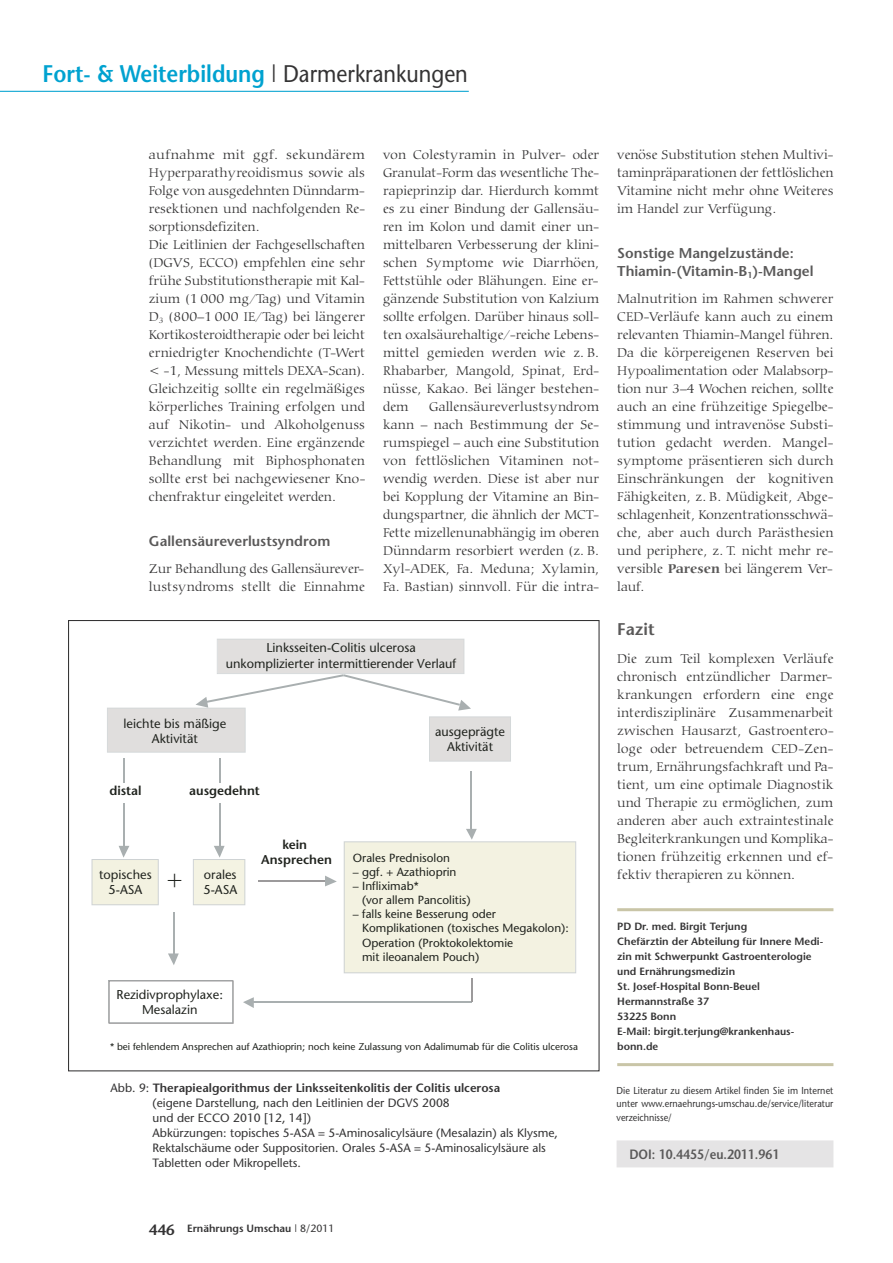
<style>
.page{position:relative;width:893px;height:1263px;background:#fff}
.page>*{position:absolute;margin:0;border:0;box-sizing:border-box;transform-origin:0 0}
.t1{font:25.65px "Times New Roman";color:#20231e}
.t2{font:600 24px "Stone Sans";color:#00a2d0;scale:.9 1}
.t3{font:600 16.95px "Stone Sans";color:#5a5959}
.t4{font:600 14.25px/18px "Stone Sans";color:#5a5959}
.t5{font:300 13.5px/18px "Carmina BT";letter-spacing:.005em;color:#343334;text-align:justify}
.t6{font:600 13.5px "Stone Sans";color:#5a5959;scale:.9 1}
.t7{font:12.75px/15.3px "Stone Sans";color:#20231e;text-align:center}
.t8{font:600 12.75px/15.3px "Stone Sans";color:#20231e;text-align:center}
.t9{font:12px/15px "Stone Sans";color:#343334}
.t10{font:11.85px/14.1px "Stone Sans";color:#20231e}
.t11{font:600 10.5px/15px "Stone Sans";color:#343334}
.t12{font:10.05px/13.5px "Stone Sans";letter-spacing:.005em;color:#343334;text-align:justify;scale:.9 1}
.t13{font:9.9px "Stone Sans";color:#20231e}
.s1{font-weight:400;color:#343334}
.s2{font-weight:600}
.s3{font-weight:700;color:#5a5959}
.s4{font-size:15px}
.s5{font-weight:400}
</style>
<div class="page">
<hr style="left:0;top:91px;width:469px;height:1px;background:#00a2d0">
<hr style="left:617px;top:908px;width:216px;height:3px;background:#c9c5a7">
<hr style="left:617px;top:1063px;width:216px;height:3px;background:#c9c5a7">
<svg style="left:107px;top:639px;width:404px;height:123px"></svg>
<hr style="left:123px;top:803px;width:2px;height:44px;background:#a9afb0">
<svg style="left:92px;top:846px;width:67px;height:59px"></svg>
<hr style="left:219px;top:803px;width:2px;height:44px;background:#a9afb0">
<svg style="left:193px;top:846px;width:52px;height:59px"></svg>
<hr style="left:123px;top:758px;width:2px;height:25px;background:#a9afb0">
<hr style="left:219px;top:758px;width:2px;height:25px;background:#a9afb0">
<hr style="left:258px;top:879px;width:68px;height:2px;background:#9c9a9b">
<svg style="left:325px;top:875px;width:12px;height:11px"></svg>
<hr style="left:470px;top:771px;width:2px;height:63px;background:#a9afb0">
<svg style="left:344px;top:829px;width:232px;height:144px;background:#f2f1e2"></svg>
<hr style="left:173px;top:912px;width:2px;height:42px;background:#a9afb0">
<svg style="left:168px;top:953px;width:11px;height:12px"></svg>
<hr style="left:252px;top:1001px;width:220px;height:2px;background:#a9afb0">
<svg style="left:243px;top:997px;width:11px;height:11px"></svg>
<svg style="left:108px;top:980px;width:126px;height:44px"></svg>
<hr style="left:471px;top:978px;width:2px;height:24px;background:#9c9a9b">
<div style="left:617px;top:1140px;width:216px;height:27px;background:#e5e4e5"></div>
<h2 class="t2" style="left:43px;top:65px;width:474px">Fort- &amp; Weiterbildung <span class="s1">| Darmerkrankungen</span></h2>
<p class="t5" style="left:149px;top:147px;width:218px;text-align:left">aufnahme mit ggf. sekundärem Hyperparathyreoidismus sowie als Folge von ausgedehnten Dünndarm&shy;resektionen und nachfolgenden Re&shy;sorptionsdefiziten.<br>Die Leitlinien der Fachgesellschaften (DGVS, ECCO) empfehlen eine sehr frühe Substitutionstherapie mit Kal&shy;zium (1 000 mg/Tag) und Vitamin D<sub>3</sub> (800–1 000 IE/Tag) bei längerer Kortikosteroidtherapie oder bei leicht erniedrigter Knochendichte (T-Wert &lt; -1, Messung mittels DEXA-Scan).<br>Gleichzeitig sollte ein regelmäßiges körperliches Training erfolgen und auf Nikotin- und Alkoholgenuss verzichtet werden. Eine ergänzende Behandlung mit Biphosphonaten sollte erst bei nachgewiesener Kno&shy;chenfraktur eingeleitet werden.</p>
<p class="t4" style="left:149px;top:534px;width:183px">Gallensäureverlustsyndrom</p>
<p class="t5" style="left:149px;top:561px;width:218px">Zur Behandlung des Gallensäurever&shy;lustsyndroms stellt die Einnahme</p>
<p class="t5" style="left:383px;top:147px;width:218px">von Colestyramin in Pulver- oder Granulat-Form das wesentliche The&shy;rapieprinzip dar. Hierdurch kommt es zu einer Bindung der Gallensäu&shy;ren im Kolon und damit einer un&shy;mittelbaren Verbesserung der klini&shy;schen Symptome wie Diarrhöen, Fettstühle oder Blähungen. Eine er&shy;gänzende Substitution von Kalzium sollte erfolgen. Darüber hinaus soll&shy;ten oxalsäurehaltige/-reiche Lebens&shy;mittel gemieden werden wie z. B.<br>Rhabarber, Mangold, Spinat, Erd&shy;nüsse, Kakao. Bei länger bestehen&shy;dem</p>
<p class="t5" style="left:383px;top:399px;width:218px;text-indent:46px">Gallensäureverlustsyndrom kann – nach Bestimmung der Se&shy;rumspiegel – auch eine Substitution von fettlöslichen Vitaminen not&shy;wendig werden. Diese ist aber nur bei Kopplung der Vitamine an Bin&shy;dungspartner, die ähnlich der MCT-Fette mizellenunabhängig im oberen Dünndarm resorbiert werden (z. B.<br>Xyl-ADEK, Fa. Meduna; Xylamin, Fa. Bastian) sinnvoll. Für die intra-</p>
<p class="t7" style="left:226px;top:641px;width:232px">Linksseiten-Colitis ulcerosa unkomplizierter intermittierender Verlauf</p>
<p class="t7" style="left:124px;top:717px;width:104px">leichte bis mäßige<br>Aktivität</p>
<p class="t8" style="left:109px;top:784px;width:34px">distal</p>
<p class="t8" style="left:189px;top:784px;width:72px">ausgedehnt</p>
<p class="t7" style="left:99px;top:868px;width:54px">topisches<br>5-ASA</p>
<h1 class="t1" style="left:167px;top:865px;width:16px">+</h1>
<p class="t7" style="left:203px;top:868px;width:35px;text-align:left">orales<br>5-ASA</p>
<p class="t8" style="left:261px;top:838px;width:72px">kein<br>Ansprechen</p>
<p class="t7" style="left:435px;top:725px;width:71px">ausgeprägte<br>Aktivität</p>
<p class="t10" style="left:353px;top:852px;width:99px">Orales Prednisolon</p>
<p class="t10" style="left:353px;top:866px;width:105px">– ggf. + Azathioprin</p>
<p class="t10" style="left:362px;top:880px;width:110px;text-indent:-9px">– Infliximab*<br>(vor allem Pancolitis)</p>
<p class="t10" style="left:362px;top:908px;width:208px;text-indent:-9px">– falls keine Besserung oder<br>Komplikationen (toxisches Megakolon):<br>Operation (Proktokolektomie<br>mit ileoanalem Pouch)</p>
<p class="t7" style="left:117px;top:988px;width:108px">Rezidivprophylaxe:<br>Mesalazin</p>
<p class="t13" style="left:110px;top:1042px;width:469px">* bei fehlendem Ansprechen auf Azathioprin; noch keine Zulassung von Adalimumab für die Colitis ulcerosa</p>
<p class="t9" style="left:153px;top:1082px;width:407px;text-indent:-42px">Abb. 9: <span class="s2">Therapiealgorithmus der Linksseitenkolitis der Colitis ulcerosa<br></span>(eigene Darstellung, nach den Leitlinien der DGVS 2008<br>und der ECCO 2010 [12, 14])<br>Abkürzungen: topisches 5-ASA = 5-Aminosalicylsäure (Mesalazin) als Klysme, Rektalschäume oder Suppositorien. Orales 5-ASA = 5-Aminosalicylsäure als Tabletten oder Mikropellets.</p>
<p class="t5" style="left:617px;top:147px;width:218px">venöse Substitution stehen Multivi&shy;taminpräparationen der fettlöslichen Vitamine nicht mehr ohne Weiteres im Handel zur Verfügung.</p>
<p class="t4" style="left:617px;top:246px;width:198px">Sonstige Mangelzustände:<br>Thiamin-(Vitamin-B<sub>1</sub>)-Mangel</p>
<p class="t5" style="left:617px;top:291px;width:218px">Malnutrition im Rahmen schwerer CED-Verläufe kann auch zu einem relevanten Thiamin-Mangel führen.<br>Da die körpereigenen Reserven bei Hypoalimentation oder Malabsorp&shy;tion nur 3–4 Wochen reichen, sollte auch an eine frühzeitige Spiegelbe&shy;stimmung und intravenöse Substi&shy;tution gedacht werden. Mangel&shy;symptome präsentieren sich durch Einschränkungen der kognitiven Fähigkeiten, z. B. Müdigkeit, Abge&shy;schlagenheit, Konzentrationsschwä&shy;che, aber auch durch Parästhesien und periphere, z. T. nicht mehr re&shy;versible <span class="s3">Paresen</span> bei längerem Ver&shy;lauf.</p>
<p class="t3" style="left:617px;top:622px;width:39px">Fazit</p>
<p class="t5" style="left:617px;top:651px;width:218px">Die zum Teil komplexen Verläufe chronisch entzündlicher Darmer&shy;krankungen erfordern eine enge interdisziplinäre Zusammenarbeit zwischen Hausarzt, Gastroentero&shy;loge oder betreuendem CED-Zen&shy;trum, Ernährungsfachkraft und Pa&shy;tient, um eine optimale Diagnostik und Therapie zu ermöglichen, zum anderen aber auch extraintestinale Begleiterkrankungen und Komplika&shy;tionen frühzeitig erkennen und ef&shy;fektiv therapieren zu können.</p>
<p class="t11" style="left:617px;top:920px;width:207px">PD Dr. med. Birgit Terjung<br>Chefärztin der Abteilung für Innere Medi&shy;zin mit Schwerpunkt Gastroenterologie und Ernährungsmedizin<br>St. Josef-Hospital Bonn-Beuel<br>Hermannstraße 37<br>53225 Bonn<br>E-Mail: birgit.terjung@krankenhaus&shy;bonn.de</p>
<p class="t12" style="left:617px;top:1084px;width:242px">Die Literatur zu diesem Artikel finden Sie im Internet unter www.ernaehrungs-umschau.de/service/literatur verzeichnisse/</p>
<p class="t6" style="left:629px;top:1148px;width:168px">DOI: 10.4455/eu.2011.961</p>
<p class="t11" style="left:149px;top:1222px;width:187px"><span class="s4">446</span> Ernährungs Umschau <span class="s5">| 8/2011</span></p>
</div>
